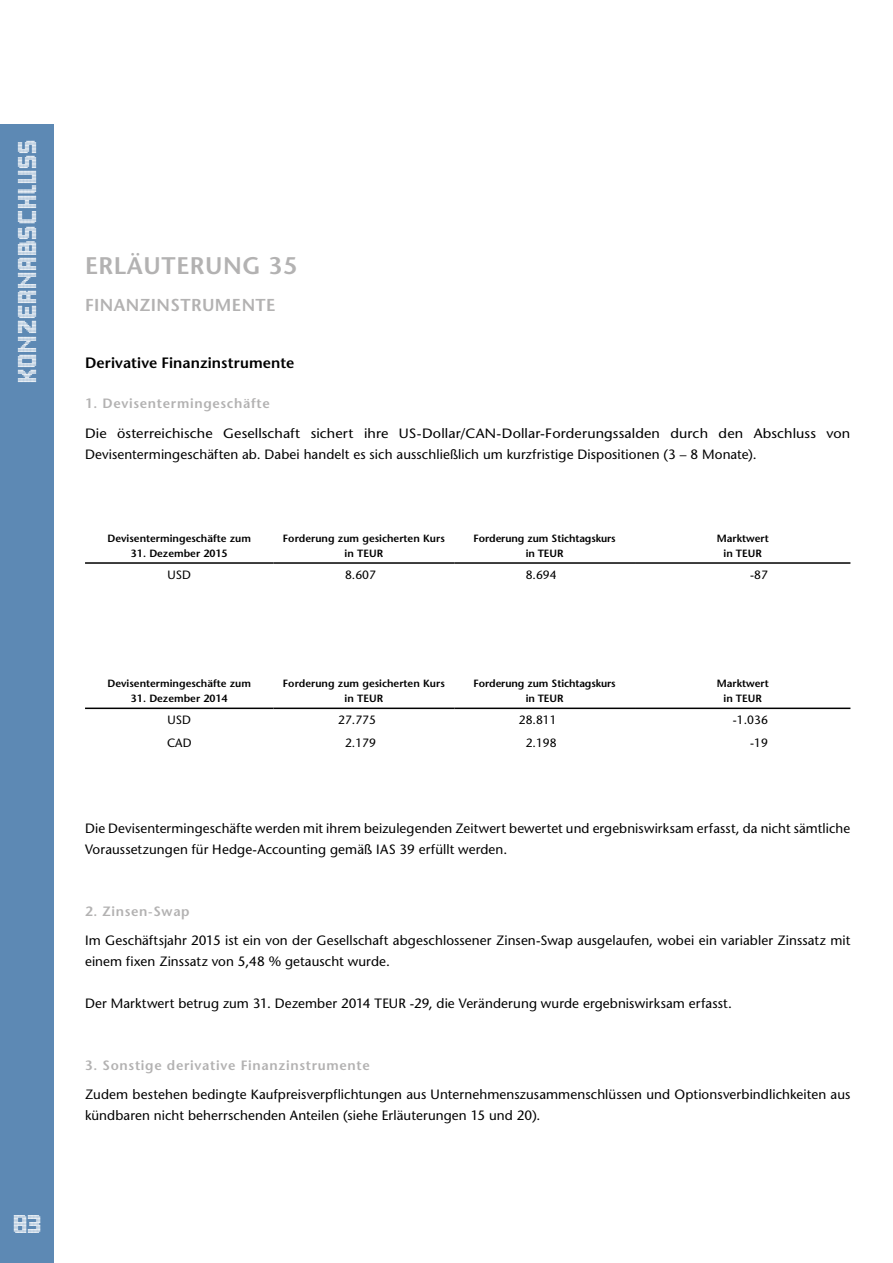
<style>
.page{position:relative;width:893px;height:1263px;background:#fff}
.page>*{position:absolute;margin:0;border:0;box-sizing:border-box;transform-origin:0 0}
._2016-TITEL_groß{font:600 24px "Stone Sans";letter-spacing:.025em;color:#b3b2b2}
.t1{font:22.5px "Sams Town";letter-spacing:.05em;color:#fff}
._2016-TITEL_medium{font:600 17.25px "Stone Sans";letter-spacing:.025em;color:#b3b2b2}
._2016-Fließtext{font:600 15px "Stone Sans";letter-spacing:.01em;color:#000}
._2016-Fließtext-2{font:13.5px/21px "Stone Sans";letter-spacing:.01em;color:#000}
._2016-Fließtext-3{font:13.5px/21px "Stone Sans";letter-spacing:.01em;color:#000;scale:1.07 1}
._2016-TITEL_klein{font:600 13.5px "Stone Sans";letter-spacing:.05em;color:#b3b2b2}
.Aufzählungszeichen{font:12px "Stone Sans";color:#000}
.Aufzählungszeichen-2{font:600 10.5px/15px "Stone Sans";color:#000;text-align:center}
</style>
<div class="page">
<div style="left:0;top:124px;width:54px;height:1139px;background:#5d89b4"></div>
<hr style="left:85px;top:562px;width:189px;height:2px;background:#000">
<hr style="left:274px;top:562px;width:180px;height:2px;background:#000">
<hr style="left:454px;top:562px;width:181px;height:2px;background:#000">
<hr style="left:635px;top:562px;width:215px;height:2px;background:#000">
<hr style="left:85px;top:707px;width:189px;height:2px;background:#000">
<hr style="left:274px;top:707px;width:180px;height:2px;background:#000">
<hr style="left:454px;top:707px;width:181px;height:2px;background:#000">
<hr style="left:635px;top:707px;width:215px;height:2px;background:#000">
<h2 class="t1" style="left:14px;top:383px;width:244px;rotate:-90deg">KONZERNABSCHLUSS</h2>
<h2 class="t1" style="left:13px;top:1212px;width:29px">83</h2>
<p class="_2016-TITEL_groß" style="left:85px;top:251px;width:214px">ERLÄUTERUNG 35</p>
<p class="_2016-TITEL_medium" style="left:85px;top:294px;width:192px">FINANZINSTRUMENTE</p>
<p class="_2016-Fließtext" style="left:85px;top:353px;width:211px">Derivative Finanzinstrumente</p>
<p class="_2016-TITEL_klein" style="left:85px;top:395px;width:186px">1. Devisentermingeschäfte</p>
<p class="_2016-Fließtext-3" style="left:85px;top:422px;width:717px">Die österreichische Gesellschaft sichert ihre US-Dollar/CAN-Dollar-Forderungssalden durch den Abschluss von<br>Devisentermingeschäften ab. Dabei handelt es sich ausschließlich um kurzfristige Dispositionen (3 – 8 Monate).</p>
<p class="Aufzählungszeichen-2" style="left:108px;top:531px;width:145px">Devisentermingeschäfte zum</p>
<p class="Aufzählungszeichen-2" style="left:131px;top:546px;width:98px">31. Dezember 2015</p>
<p class="Aufzählungszeichen-2" style="left:283px;top:531px;width:163px">Forderung zum gesicherten Kurs in TEUR</p>
<p class="Aufzählungszeichen-2" style="left:474px;top:531px;width:144px">Forderung zum Stichtagskurs</p>
<p class="Aufzählungszeichen-2" style="left:526px;top:546px;width:39px">in TEUR</p>
<p class="Aufzählungszeichen-2" style="left:717px;top:531px;width:54px">Marktwert</p>
<p class="Aufzählungszeichen-2" style="left:724px;top:546px;width:40px">in TEUR</p>
<p class="Aufzählungszeichen" style="left:168px;top:567px;width:25px">USD</p>
<p class="Aufzählungszeichen" style="left:345px;top:567px;width:32px">8.607</p>
<p class="Aufzählungszeichen" style="left:526px;top:567px;width:32px">8.694</p>
<p class="Aufzählungszeichen" style="left:750px;top:567px;width:19px">-87</p>
<p class="Aufzählungszeichen-2" style="left:108px;top:676px;width:145px">Devisentermingeschäfte zum</p>
<p class="Aufzählungszeichen-2" style="left:131px;top:691px;width:98px">31. Dezember 2014</p>
<p class="Aufzählungszeichen-2" style="left:283px;top:676px;width:163px">Forderung zum gesicherten Kurs in TEUR</p>
<p class="Aufzählungszeichen-2" style="left:474px;top:676px;width:144px">Forderung zum Stichtagskurs</p>
<p class="Aufzählungszeichen-2" style="left:526px;top:691px;width:39px">in TEUR</p>
<p class="Aufzählungszeichen-2" style="left:717px;top:676px;width:54px">Marktwert</p>
<p class="Aufzählungszeichen-2" style="left:724px;top:691px;width:40px">in TEUR</p>
<p class="Aufzählungszeichen" style="left:168px;top:712px;width:25px">USD</p>
<p class="Aufzählungszeichen" style="left:338px;top:712px;width:39px">27.775</p>
<p class="Aufzählungszeichen" style="left:519px;top:712px;width:39px">28.811</p>
<p class="Aufzählungszeichen" style="left:733px;top:712px;width:36px">-1.036</p>
<p class="Aufzählungszeichen" style="left:167px;top:736px;width:26px">CAD</p>
<p class="Aufzählungszeichen" style="left:345px;top:736px;width:32px">2.179</p>
<p class="Aufzählungszeichen" style="left:526px;top:736px;width:32px">2.198</p>
<p class="Aufzählungszeichen" style="left:750px;top:736px;width:19px">-19</p>
<p class="_2016-Fließtext-2" style="left:85px;top:818px;width:767px">Die Devisentermingeschäfte werden mit ihrem beizulegenden Zeitwert bewertet und ergebniswirksam erfasst, da nicht sämtliche<br>Voraussetzungen für Hedge-Accounting gemäß IAS 39 erfüllt werden.</p>
<p class="_2016-TITEL_klein" style="left:85px;top:903px;width:106px">2. Zinsen-Swap</p>
<p class="_2016-Fließtext-2" style="left:85px;top:930px;width:767px">Im Geschäftsjahr 2015 ist ein von der Gesellschaft abgeschlossener Zinsen-Swap ausgelaufen, wobei ein variabler Zinssatz mit einem fixen Zinssatz von 5,48 % getauscht wurde.</p>
<p class="_2016-Fließtext-2" style="left:85px;top:993px;width:648px">Der Marktwert betrug zum 31. Dezember 2014 TEUR -29, die Veränderung wurde ergebniswirksam erfasst.</p>
<p class="_2016-TITEL_klein" style="left:85px;top:1057px;width:286px">3. Sonstige derivative Finanzinstrumente</p>
<p class="_2016-Fließtext-2" style="left:85px;top:1084px;width:767px">Zudem bestehen bedingte Kaufpreisverpflichtungen aus Unternehmenszusammenschlüssen und Optionsverbindlichkeiten aus kündbaren nicht beherrschenden Anteilen (siehe Erläuterungen 15 und 20).</p>
</div>
